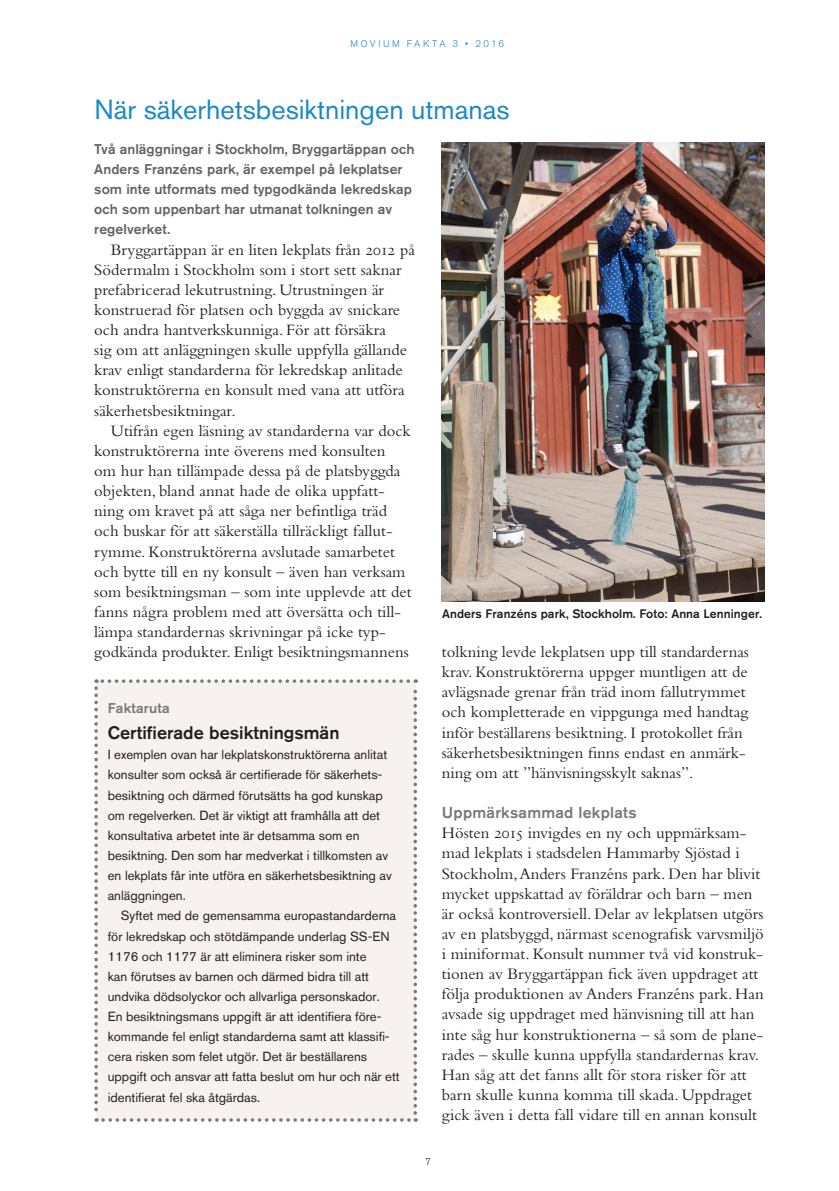
<style>
.page{position:relative;width:839px;height:1191px;background:#fff}
.page>*{position:absolute;margin:0;border:0;box-sizing:border-box;transform-origin:0 0}
.t1{font:27.47px "Akzidenz Grotesk BQ";color:#1b88c8}
.t2{font:500 18.03px "Akzidenz Grotesk BQ";color:#231f20}
.t3{font:16.62px/20.1px "Bembo";color:#231f20}
.t4{font:500 15.75px "Akzidenz Grotesk BQ";letter-spacing:.015em;color:#76787b}
.t5{font:500 14px/20.1px "Akzidenz Grotesk BQ";letter-spacing:.005em;color:#636366}
.t6{font:500 14px "Akzidenz Grotesk BQ";letter-spacing:.015em;color:#76787b}
.t7{font:13.12px/20.1px "Akzidenz Grotesk BQ";color:#231f20}
.t8{font:500 12.25px "Akzidenz Grotesk BQ";letter-spacing:.005em;color:#231f20}
.t9{font:300 9.62px "Akzidenz Grotesk BQ";letter-spacing:.26em;color:#1b88c8}
.t10{font:300 9.62px "Akzidenz Grotesk BQ";color:#231f20}
.s1{font-family:"Bembo SC"}
</style>
<div class="page">
<div style="left:94px;top:679px;width:323px;height:442px;background:#f7f1ef"></div>
<img style="left:441px;top:143px;width:323px;height:459px">
<p class="t9" style="left:350px;top:38px;width:155px">MOVIUM FAKTA 3 • 2016</p>
<h1 class="t1" style="left:94px;top:93px;width:417px">När säkerhetsbesiktningen utmanas</h1>
<p class="t5" style="left:94px;top:139px;width:321px">Två anläggningar i Stockholm, Bryggartäppan och Anders Franzéns park, är exempel på lekplatser som inte utformats med typgodkända lekredskap och som uppenbart har utmanat tolkningen av regelverket.</p>
<p class="t3" style="left:94px;top:239px;width:322px;text-indent:17px">Bryggartäppan är en liten lekplats från <span class="s1">2012</span> på Södermalm i Stockholm som i stort sett saknar prefabricerad lekutrustning. Utrustningen är konstruerad för platsen och byggda av snickare och andra hantverkskunniga. För att försäkra<br>sig om att anläggningen skulle uppfylla gällande krav enligt standarderna för lekredskap anlitade konstruktörerna en konsult med vana att utföra säkerhetsbesiktningar.</p>
<p class="t3" style="left:94px;top:420px;width:318px;text-indent:17px">Utifrån egen läsning av standarderna var dock konstruktörerna inte överens med konsulten<br>om hur han tillämpade dessa på de platsbyggda objekten, bland annat hade de olika uppfatt&shy;ning om kravet på att såga ner befintliga träd och buskar för att säkerställa tillräckligt fallut&shy;rymme. Konstruktörerna avslutade samarbetet och bytte till en ny konsult – även han verksam som besiktningsman – som inte upplevde att det fanns några problem med att översätta och til - lämpa standardernas skrivningar på icke typ&shy;godkända produkter. Enligt besiktningsmannens</p>
<p class="t6" style="left:108px;top:699px;width:64px">Faktaruta</p>
<p class="t2" style="left:108px;top:722px;width:233px">Certifierade besiktningsmän</p>
<p class="t7" style="left:108px;top:744px;width:285px">I exemplen ovan har lekplatskonstruktörerna anlitat konsulter som också är certifierade för säkerhets&shy;besiktning och därmed förutsätts ha god kunskap om regelverken. Det är viktigt att framhålla att det konsultativa arbetet inte är detsamma som en besiktning. Den som har medverkat i tillkomsten av en lekplats får inte utföra en säkerhetsbesiktning av anläggningen.</p>
<p class="t7" style="left:108px;top:905px;width:293px;text-indent:13px">Syftet med de gemensamma europastandarderna för lekredskap och stötdämpande underlag SS-EN 1176 och 1177 är att eliminera risker som inte<br>kan förutses av barnen och därmed bidra till att undvika dödsolyckor och allvarliga personskador.<br>En besiktningsmans uppgift är att identifiera före&shy;kommande fel enligt standarderna samt att klassifi&shy;cera risken som felet utgör. Det är beställarens uppgift och ansvar att fatta beslut om hur och när ett identifierat fel ska åtgärdas.</p>
<p class="t8" style="left:442px;top:606px;width:321px">Anders Franzéns park, Stockholm. Foto: Anna Lenninger.</p>
<p class="t3" style="left:441px;top:641px;width:308px">tolkning levde lekplatsen upp till standardernas krav. Konstruktörerna uppger muntligen att de avlägsnade grenar från träd inom fallutrymmet och kompletterade en vippgunga med handtag inför beställarens besiktning. I protokollet från säkerhetsbesiktningen finns endast en anmärk&shy;ning om att ”hänvisningsskylt saknas”.</p>
<p class="t4" style="left:441px;top:803px;width:196px">Uppmärksammad lekplats</p>
<p class="t3" style="left:441px;top:822px;width:323px">Hösten <span class="s1">2015</span> invigdes en ny och uppmärksam&shy;mad lekplats i stadsdelen Hammarby Sjöstad i Stockholm, Anders Franzéns park. Den har blivit mycket uppskattad av föräldrar och barn – men är också kontroversiell. Delar av lekplatsen utgörs av en platsbyggd, närmast scenografisk varvsmiljö i miniformat. Konsult nummer två vid konstruk&shy;tionen av Bryggartäppan fick även uppdraget att följa produktionen av Anders Franzéns park. Han avsade sig uppdraget med hänvisning till att han inte såg hur konstruktionerna – så som de plane&shy;rades – skulle kunna uppfylla standardernas krav.<br>Han såg att det fanns allt för stora risker för att barn skulle kunna komma till skada. Uppdraget gick även i detta fall vidare till en annan konsult</p>
<p class="t10" style="left:425px;top:1156px;width:7px">7</p>
</div>
